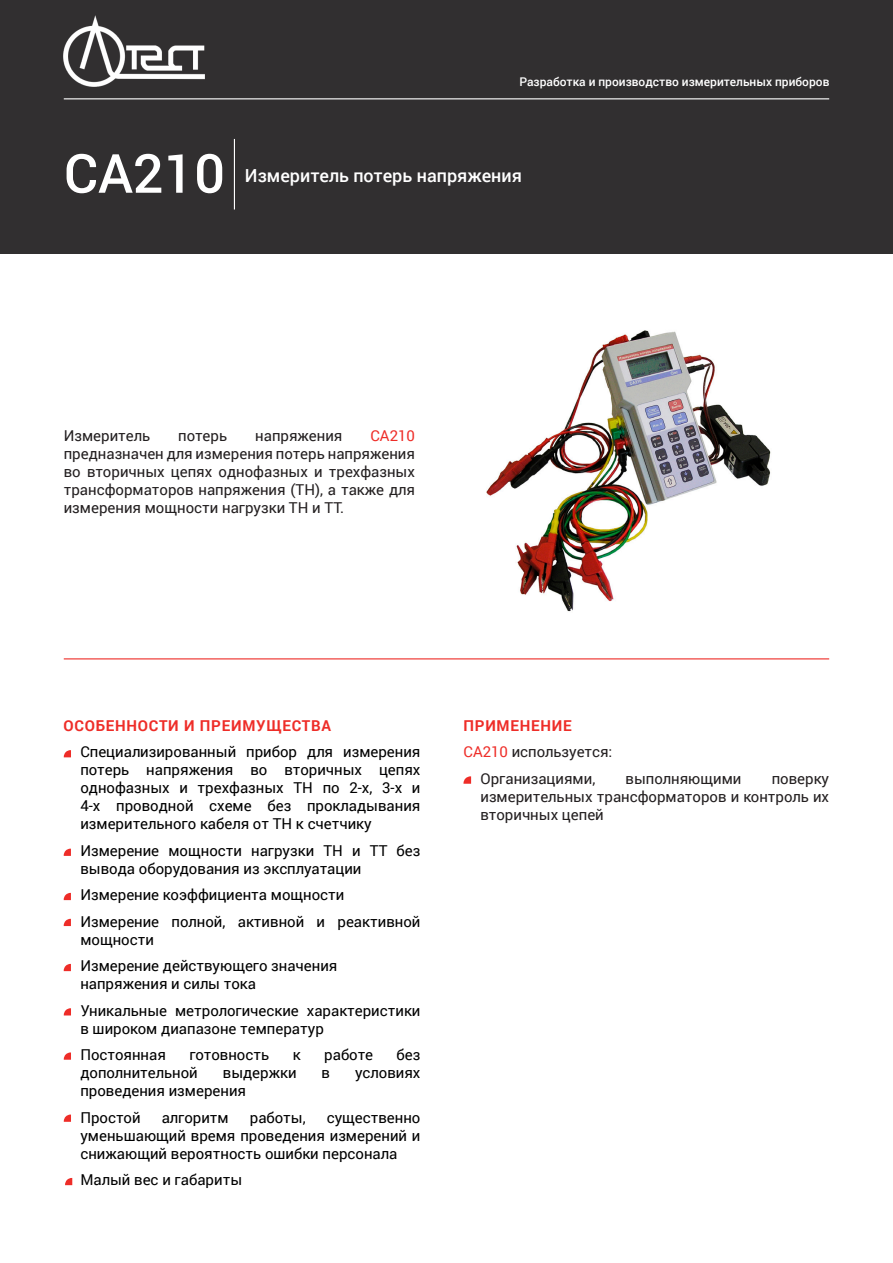
<style>
.page{position:relative;width:893px;height:1263px;background:#fff}
.page>*{position:absolute;margin:0;border:0;box-sizing:border-box;transform-origin:0 0}
.t1{font:500 54px "Roboto";color:#fff}
.t2{font:500 18px "Roboto";color:#fff}
.t3{font:15px/18px "Roboto";color:#000001}
.t4{font:15px/18px "Roboto";color:#231f20;text-align:justify}
.t5{font:700 15px "Roboto";letter-spacing:.05em;color:#ee2d28}
.t6{font:500 12px "Roboto";color:#fff}
.s1{color:#ee2d28}
</style>
<div class="page">
<div style="left:0;top:0;width:893px;height:254px;background:#312f30"></div>
<hr style="left:64px;top:98px;width:765px;height:1px;background:#fff">
<hr style="left:64px;top:658px;width:765px;height:1px;background:#ee2d28">
<hr style="left:234px;top:139px;width:1px;height:70px;background:#fff">
<svg style="left:64px;top:1008px;width:7px;height:7px"></svg>
<svg style="left:64px;top:750px;width:7px;height:7px"></svg>
<svg style="left:64px;top:1052px;width:7px;height:8px"></svg>
<svg style="left:64px;top:849px;width:7px;height:7px"></svg>
<svg style="left:64px;top:893px;width:7px;height:7px"></svg>
<svg style="left:64px;top:919px;width:7px;height:7px"></svg>
<svg style="left:64px;top:964px;width:7px;height:7px"></svg>
<img style="left:64px;top:16px;width:140px;height:71px">
<svg style="left:64px;top:1114px;width:7px;height:8px"></svg>
<svg style="left:463px;top:776px;width:8px;height:8px"></svg>
<img style="left:486px;top:330px;width:285px;height:282px">
<svg style="left:65px;top:1178px;width:7px;height:7px"></svg>
<p class="t6" style="left:519px;top:73px;width:312px">Разработка и производство измерительных приборов</p>
<p class="t1" style="left:64px;top:136px;width:163px">СА210</p>
<p class="t2" style="left:245px;top:163px;width:278px">Измеритель потерь напряжения</p>
<p class="t4" style="left:64px;top:426px;width:353px;text-indent:307px"><span class="s1">СА210 </span>предназначен для измерения потерь напряжения во вторичных цепях однофазных и трехфазных трансформаторов напряжения (ТН), а также для измерения мощности нагрузки ТН и ТТ.</p>
<p class="t4" style="left:64px;top:426px;width:88px">Измеритель</p>
<p class="t4" style="left:178px;top:426px;width:51px">потерь</p>
<p class="t4" style="left:255px;top:426px;width:89px">напряжения</p>
<p class="t5" style="left:63px;top:715px;width:269px">ОСОБЕННОСТИ И ПРЕИМУЩЕСТВА</p>
<p class="t3" style="left:80px;top:742px;width:342px;text-align:justify">Специализированный прибор для измерения потерь напряжения во вторичных цепях однофазных и трехфазных ТН по 2-х, 3-х и 4-х проводной схеме без прокладывания измерительного кабеля от ТН к счетчику</p>
<p class="t3" style="left:80px;top:841px;width:342px">Измерение мощности нагрузки ТН и ТТ без вывода оборудования из эксплуатации</p>
<p class="t3" style="left:80px;top:885px;width:266px">Измерение коэффициента мощности</p>
<p class="t3" style="left:80px;top:912px;width:342px">Измерение полной, активной и реактивной мощности</p>
<p class="t3" style="left:80px;top:956px;width:259px">Измерение действующего значения напряжения и силы тока</p>
<p class="t3" style="left:80px;top:1001px;width:342px">Уникальные метрологические характеристики в широком диапазоне температур</p>
<p class="t3" style="left:80px;top:1045px;width:87px">Постоянная</p>
<p class="t3" style="left:189px;top:1045px;width:81px">готовность</p>
<p class="t3" style="left:293px;top:1045px;width:9px">к</p>
<p class="t3" style="left:324px;top:1045px;width:50px">работе</p>
<p class="t3" style="left:397px;top:1045px;width:25px">без</p>
<p class="t3" style="left:80px;top:1063px;width:119px">дополнительной</p>
<p class="t3" style="left:223px;top:1063px;width:75px">выдержки</p>
<p class="t3" style="left:322px;top:1063px;width:10px">в</p>
<p class="t3" style="left:355px;top:1063px;width:67px">условиях</p>
<p class="t3" style="left:80px;top:1081px;width:167px">проведения измерения</p>
<p class="t3" style="left:80px;top:1108px;width:62px">Простой</p>
<p class="t3" style="left:162px;top:1108px;width:69px">алгоритм</p>
<p class="t3" style="left:250px;top:1108px;width:57px">работы,</p>
<p class="t3" style="left:80px;top:1108px;width:342px;text-align:justify;text-indent:246px">существенно уменьшающий время проведения измерений и снижающий вероятность ошибки персонала</p>
<p class="t3" style="left:80px;top:1170px;width:163px">Малый вес и габариты</p>
<p class="t5" style="left:463px;top:715px;width:110px">ПРИМЕНЕНИЕ</p>
<p class="t4" style="left:463px;top:742px;width:150px"><span class="s1">СА210</span> используется:</p>
<p class="t4" style="left:480px;top:769px;width:116px">Организациями,</p>
<p class="t4" style="left:626px;top:769px;width:117px">выполняющими</p>
<p class="t4" style="left:480px;top:769px;width:350px;text-indent:291px">поверку измерительных трансформаторов и контроль их вторичных цепей</p>
</div>
